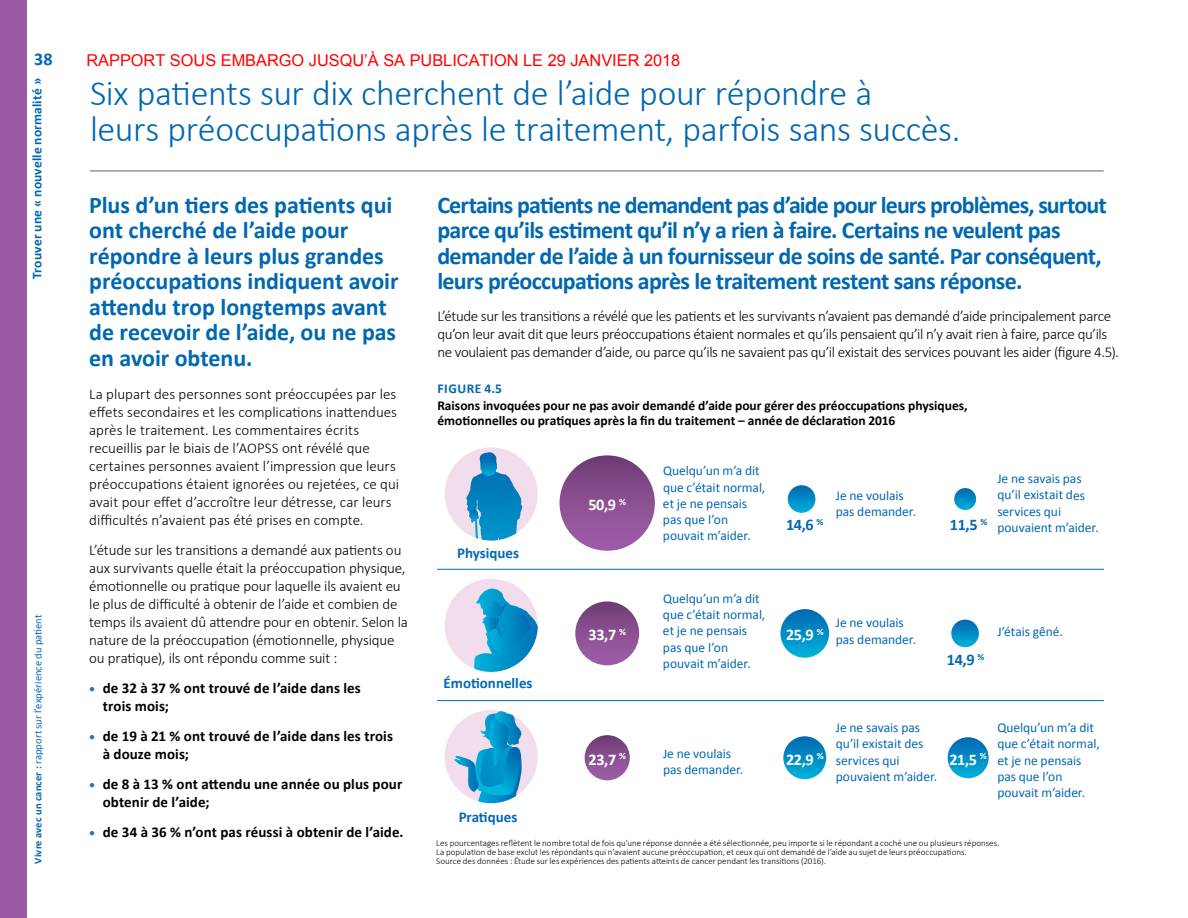
<style>
.page{position:relative;width:1188px;height:918px;background:#fff}
.page>*{position:absolute;margin:0;border:0;box-sizing:border-box;transform-origin:0 0}
.H1_content{font:300 36px/36px "Calibri";letter-spacing:-.01em;color:#0067b1}
.H3__content_page{font:700 24px/25.5px "Calibri";letter-spacing:-.025em;color:#0067b1}
.H3__content_page-2{font:700 24px/25.5px "Calibri";letter-spacing:-.005em;color:#0067b1}
.t1{font:700 18px "Calibri";color:#0067b1}
.t2{font:16.35px "Arial";color:#f00}
.t3{font:700 16.2px "Calibri";letter-spacing:-.025em;color:#fff}
.t4{font:700 16.2px "Calibri";color:#0468b1}
.BODY_light{font:300 15px/18px "Calibri";letter-spacing:-.01em;color:#000}
.t5{font:700 15px/18px "Calibri";letter-spacing:.005em;color:#000}
.t6{font:700 15px "Calibri";color:#0468b1}
.t7{font:13.5px/16.2px "Calibri";letter-spacing:-.005em;color:#0468b1}
.FIgure_title{font:700 13.5px/15px "Calibri";color:#000}
.Figure{font:700 13.5px "Calibri";letter-spacing:.01em;color:#0067b1}
.t8{font:10.5px "Calibri";letter-spacing:.005em;color:#0067b1}
.FOOTNOTE{font:300 9px "Calibri";color:#000}
.s1{font-weight:700}
.s2{font-size:12px;color:#1675b9}
</style>
<div class="page">
<hr style="left:90px;top:170px;width:1014px;height:2px;background:#939598">
<div style="left:445px;top:710px;width:93px;height:93px;background:#f1ddec;border-radius:50%"></div>
<div style="left:560px;top:455px;width:95px;height:96px;background:linear-gradient(to bottom,#734178,#a161ab);border-radius:48px"></div>
<div style="left:575px;top:601px;width:64px;height:64px;background:linear-gradient(to bottom,#744379,#9f5da8);border-radius:32px"></div>
<svg style="left:780px;top:609px;width:49px;height:49px;background:#068fc6"></svg>
<div style="left:585px;top:735px;width:45px;height:45px;background:linear-gradient(to bottom,#734178,#a05faa);border-radius:23px"></div>
<svg style="left:783px;top:736px;width:43px;height:43px"></svg>
<div style="left:948px;top:737px;width:41px;height:41px;background:linear-gradient(to bottom,#0769b0,#00b0db);border-radius:21px"></div>
<svg style="left:788px;top:485px;width:27px;height:28px"></svg>
<svg style="left:954px;top:488px;width:22px;height:22px"></svg>
<svg style="left:951px;top:620px;width:28px;height:27px"></svg>
<svg style="left:454px;top:711px;width:68px;height:92px"></svg>
<div style="left:445px;top:579px;width:93px;height:93px;background:#f1ddec;border-radius:50%"></div>
<svg style="left:474px;top:588px;width:64px;height:84px"></svg>
<svg style="left:445px;top:447px;width:93px;height:94px;background:#a7c2df"></svg>
<svg style="left:466px;top:453px;width:31px;height:86px;background:#449ccc"></svg>
<hr style="left:437px;top:569px;width:667px;height:1px;background:#0468b1">
<hr style="left:437px;top:700px;width:667px;height:1px;background:#0468b1">
<div style="left:0;top:0;width:27px;height:918px;background:#9b5ba4"></div>
<p class="t1" style="left:34px;top:47px;width:20px">38</p>
<p class="t2" style="left:86px;top:50px;width:595px">RAPPORT SOUS EMBARGO JUSQU’À SA PUBLICATION LE 29 JANVIER 2018</p>
<p class="Figure" style="left:28px;top:279px;width:202px;rotate:-90deg">Trouver une « nouvelle normalité »</p>
<p class="t8" style="left:31px;top:864px;width:251px;rotate:-90deg"><span class="s1">Vivre avec un cancer :</span> rapport sur l’expérience du patient</p>
<p class="H1_content" style="left:90px;top:73px;width:872px">Six patients sur dix cherchent de l’aide pour répondre à<br>leurs préoccupations après le traitement, parfois sans succès.</p>
<p class="H3__content_page-2" style="left:89px;top:192px;width:311px">Plus d’un tiers des patients qui ont cherché de l’aide pour répondre à leurs plus grandes préoccupations indiquent avoir attendu trop longtemps avant de recevoir de l’aide, ou ne pas en avoir obtenu.</p>
<p class="BODY_light" style="left:89px;top:384px;width:311px">La plupart des personnes sont préoccupées par les effets secondaires et les complications inattendues après le traitement. Les commentaires écrits recueillis par le biais de l’AOPSS ont révélé que certaines personnes avaient l’impression que leurs préoccupations étaient ignorées ou rejetées, ce qui avait pour effet d’accroître leur détresse, car leurs difficultés n’avaient pas été prises en compte.</p>
<p class="BODY_light" style="left:89px;top:540px;width:320px">L’étude sur les transitions a demandé aux patients ou aux survivants quelle était la préoccupation physique, émotionnelle ou pratique pour laquelle ils avaient eu le plus de difficulté à obtenir de l’aide et combien de temps ils avaient dû attendre pour en obtenir. Selon la nature de la préoccupation (émotionnelle, physique ou pratique), ils ont répondu comme suit :</p>
<p class="t5" style="left:103px;top:679px;width:260px;text-indent:-14px"><span class="s2">•</span> de 32 à 37 % ont trouvé de l’aide dans les trois mois;</p>
<p class="t5" style="left:103px;top:727px;width:292px;text-indent:-14px"><span class="s2">•</span> de 19 à 21 % ont trouvé de l’aide dans les trois à douze mois;</p>
<p class="t5" style="left:103px;top:775px;width:301px;text-indent:-14px"><span class="s2">•</span> de 8 à 13 % ont attendu une année ou plus pour obtenir de l’aide;</p>
<p class="t5" style="left:89px;top:823px;width:316px"><span class="s2">•</span> de 34 à 36 % n’ont pas réussi à obtenir de l’aide.</p>
<p class="H3__content_page" style="left:437px;top:192px;width:671px">Certains patients ne demandent pas d’aide pour leurs problèmes, surtout parce qu’ils estiment qu’il n’y a rien à faire. Certains ne veulent pas demander de l’aide à un fournisseur de soins de santé. Par conséquent, leurs préoccupations après le traitement restent sans réponse.</p>
<p class="BODY_light" style="left:437px;top:306px;width:683px">L’étude sur les transitions a révélé que les patients et les survivants n’avaient pas demandé d’aide principalement parce qu’on leur avait dit que leurs préoccupations étaient normales et qu’ils pensaient qu’il n’y avait rien à faire, parce qu’ils ne voulaient pas demander d’aide, ou parce qu’ils ne savaient pas qu’il existait des services pouvant les aider (figure 4.5).</p>
<p class="Figure" style="left:438px;top:380px;width:66px">FIGURE 4.5</p>
<p class="FIgure_title" style="left:437px;top:398px;width:532px">Raisons invoquées pour ne pas avoir demandé d’aide pour gérer des préoccupations physiques, émotionnelles ou pratiques après la fin du traitement – année de déclaration 2016</p>
<p class="t6" style="left:457px;top:543px;width:64px">Physiques</p>
<p class="t6" style="left:444px;top:674px;width:90px">Émotionnelles</p>
<p class="t6" style="left:459px;top:807px;width:60px">Pratiques</p>
<p class="t3" style="left:588px;top:494px;width:39px">50,9 <sup>%</sup></p>
<p class="t7" style="left:663px;top:463px;width:104px">Quelqu’un m’a dit que c’était normal, et je ne pensais pas que l’on pouvait m’aider.</p>
<p class="t7" style="left:836px;top:487px;width:82px">Je ne voulais pas demander.</p>
<p class="t4" style="left:786px;top:514px;width:39px">14,6 <sup>%</sup></p>
<p class="t4" style="left:950px;top:514px;width:39px">11,5 <sup>%</sup></p>
<p class="t7" style="left:997px;top:471px;width:103px">Je ne savais pas qu’il existait des services qui pouvaient m’aider.</p>
<p class="t7" style="left:663px;top:590px;width:104px">Quelqu’un m’a dit que c’était normal, et je ne pensais pas que l’on pouvait m’aider.</p>
<p class="t3" style="left:589px;top:625px;width:39px">33,7 <sup>%</sup></p>
<p class="t3" style="left:786px;top:625px;width:39px">25,9 <sup>%</sup></p>
<p class="t7" style="left:836px;top:615px;width:82px">Je ne voulais pas demander.</p>
<p class="t7" style="left:997px;top:624px;width:67px">J’étais gêné.</p>
<p class="t4" style="left:947px;top:650px;width:39px">14,9 <sup>%</sup></p>
<p class="t7" style="left:836px;top:720px;width:103px">Je ne savais pas qu’il existait des services qui pouvaient m’aider.</p>
<p class="t7" style="left:663px;top:745px;width:82px">Je ne voulais pas demander.</p>
<p class="t3" style="left:589px;top:749px;width:39px">23,7 <sup>%</sup></p>
<p class="t3" style="left:786px;top:749px;width:39px">22,9 <sup>%</sup></p>
<p class="t3" style="left:949px;top:749px;width:39px">21,5 <sup>%</sup></p>
<p class="t7" style="left:997px;top:720px;width:104px">Quelqu’un m’a dit que c’était normal, et je ne pensais pas que l’on pouvait m’aider.</p>
<p class="FOOTNOTE" style="left:436px;top:837px;width:565px">Les pourcentages reflètent le nombre total de fois qu’une réponse donnée a été sélectionnée, peu importe si le répondant a coché une ou plusieurs réponses.</p>
<p class="FOOTNOTE" style="left:436px;top:846px;width:532px">La population de base exclut les répondants qui n’avaient aucune préoccupation, et ceux qui ont demandé de l’aide au sujet de leurs préoccupations.</p>
<p class="FOOTNOTE" style="left:436px;top:855px;width:391px">Source des données : Étude sur les expériences des patients atteints de cancer pendant les transitions (2016).</p>
</div>
